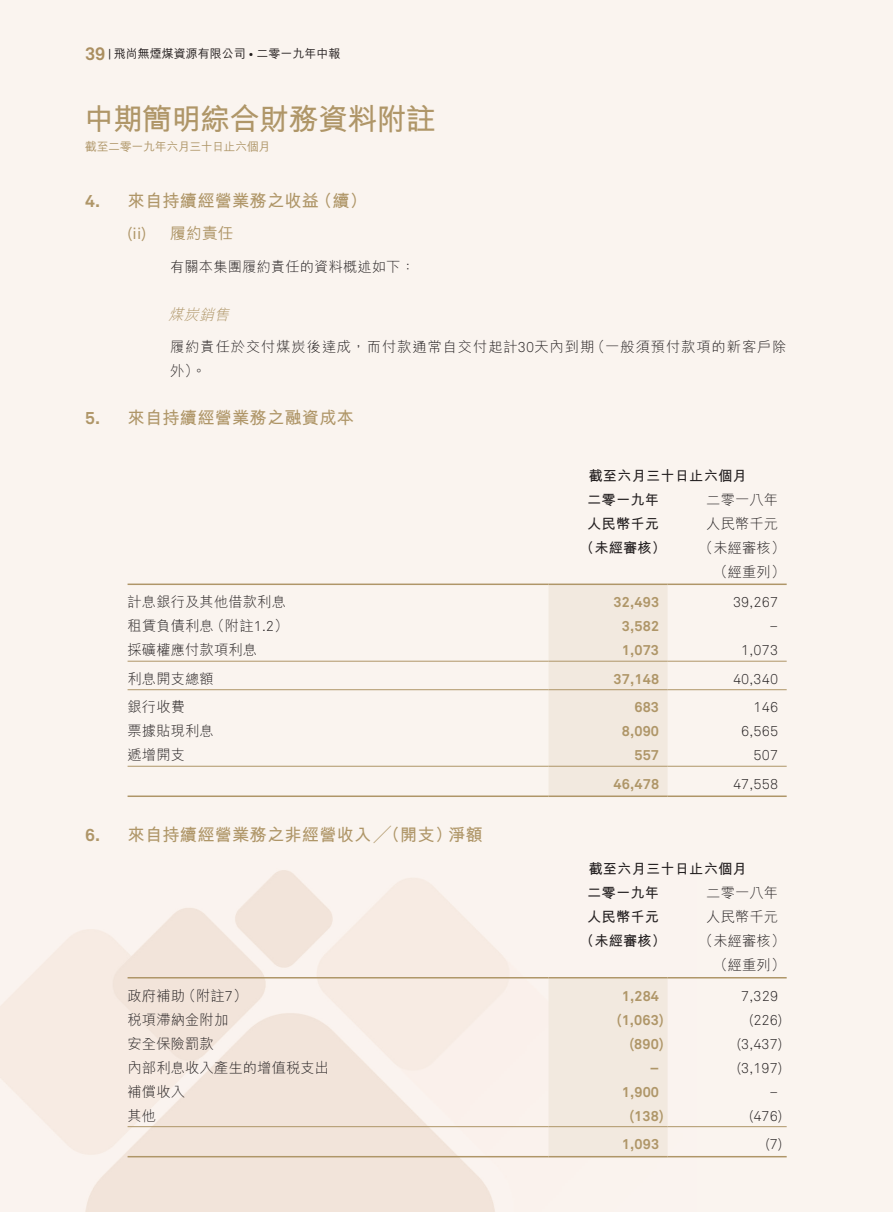
<style>
.page{position:relative;width:893px;height:1212px;background:#faf4ef}
.page>*{position:absolute;margin:0;border:0;box-sizing:border-box;transform-origin:0 0}
.t1{font:700 30px "M Hei HK";letter-spacing:-.02em;color:#af9668}
.t2{font:700 18px "Akkurat Pro";color:#af9668}
.t3{font:700 17.25px "M Hei HK";letter-spacing:.01em;color:#af9668}
.t4{font:700 17.25px "Akkurat Pro";color:#af9668}
.t5{font:500 15.75px "M Hei HK";color:#af9668}
.t6{font:15.75px "Akkurat Pro";color:#af9668}
.t7{font:italic 300 15px "M Hei HK";color:#af9668}
.t8{font:300 14.25px "M Hei HK";letter-spacing:.01em;color:#231f20}
.t9{font:700 14.25px "Akkurat Pro";letter-spacing:.01em;color:#af9668}
.t10{font:14.25px "Akkurat Light Pro";letter-spacing:.01em;color:#231f20}
.t11{font:700 14.25px "M Hei HK";letter-spacing:.01em;color:#231f20}
.t12{font:300 14.25px/24px "M Hei HK";letter-spacing:.065em;color:#231f20}
.t13{font:500 12px "M Hei HK";color:#231f20}
.t14{font:500 12px "M Hei HK";letter-spacing:-.035em;color:#af9668}
.s1{font-family:"Akkurat Pro";font-weight:400}
.s2{font-family:"Akkurat Light Pro";font-weight:400}
</style>
<div class="page">
<div style="left:549px;top:585px;width:119px;height:210px;background:#f2e9df"></div>
<hr style="left:128px;top:583px;width:421px;height:2px;background:#af9668">
<hr style="left:549px;top:583px;width:119px;height:2px;background:#af9668">
<hr style="left:668px;top:583px;width:119px;height:2px;background:#af9668">
<hr style="left:128px;top:661px;width:421px;height:1px;background:#af9668">
<hr style="left:549px;top:661px;width:119px;height:1px;background:#af9668">
<hr style="left:668px;top:661px;width:119px;height:1px;background:#af9668">
<hr style="left:128px;top:689px;width:421px;height:1px;background:#af9668">
<hr style="left:549px;top:689px;width:119px;height:1px;background:#af9668">
<hr style="left:668px;top:689px;width:119px;height:1px;background:#af9668">
<hr style="left:128px;top:766px;width:421px;height:1px;background:#af9668">
<hr style="left:549px;top:766px;width:119px;height:1px;background:#af9668">
<hr style="left:668px;top:766px;width:119px;height:1px;background:#af9668">
<hr style="left:128px;top:795px;width:421px;height:2px;background:#af9668">
<hr style="left:549px;top:795px;width:119px;height:2px;background:#af9668">
<hr style="left:668px;top:795px;width:119px;height:2px;background:#af9668">
<div style="left:549px;top:978px;width:119px;height:178px;background:#f2e9df"></div>
<hr style="left:128px;top:977px;width:421px;height:1px;background:#af9668">
<hr style="left:549px;top:977px;width:119px;height:1px;background:#af9668">
<hr style="left:668px;top:977px;width:119px;height:1px;background:#af9668">
<hr style="left:128px;top:1126px;width:421px;height:1px;background:#af9668">
<hr style="left:549px;top:1126px;width:119px;height:1px;background:#af9668">
<hr style="left:668px;top:1126px;width:119px;height:1px;background:#af9668">
<hr style="left:128px;top:1156px;width:421px;height:1px;background:#af9668">
<hr style="left:549px;top:1156px;width:119px;height:1px;background:#af9668">
<hr style="left:668px;top:1156px;width:119px;height:1px;background:#af9668">
<p class="t2" style="left:85px;top:43px;width:22px">39</p>
<p class="t13" style="left:108px;top:45px;width:234px"><span class="s1">|</span> 飛尚無煙煤資源有限公司 <span class="s1">•</span> 二零一九年中報</p>
<h1 class="t1" style="left:84px;top:97px;width:353px">中期簡明綜合財務資料附註</h1>
<p class="t14" style="left:85px;top:138px;width:187px">截至二零一九年六月三十日止六個月</p>
<p class="t3" style="left:315px;top:188px;width:54px">（續(</p>
<p class="t3" style="left:128px;top:188px;width:193px">來自持續經營業務之收益</p>
<p class="t4" style="left:85px;top:190px;width:17px">4.</p>
<p class="t4" style="left:85px;top:407px;width:17px">5.</p>
<p class="t4" style="left:85px;top:824px;width:17px">6.</p>
<p class="t6" style="left:128px;top:225px;width:20px">(ii)</p>
<p class="t5" style="left:170px;top:222px;width:65px">履約責任</p>
<p class="t8" style="left:170px;top:257px;width:246px">有關本集團履約責任的資料概述如下：</p>
<p class="t7" style="left:169px;top:304px;width:67px">煤炭銷售</p>
<p class="t12" style="left:170px;top:334px;width:426px">履約責任於交付煤炭後達成，而付款通常自交付起計<span class="s2">30</span>天內到期外。(</p>
<p class="t3" style="left:128px;top:405px;width:228px">來自持續經營業務之融資成本</p>
<p class="t12" style="left:591px;top:334px;width:197px">（一般須預付款項的新客戶除</p>
<p class="t11" style="left:588px;top:465px;width:160px">截至六月三十日止六個月</p>
<p class="t8" style="left:706px;top:490px;width:73px">二零一八年</p>
<p class="t11" style="left:587px;top:489px;width:73px">二零一九年</p>
<p class="t11" style="left:587px;top:513px;width:73px">人民幣千元</p>
<p class="t8" style="left:706px;top:514px;width:73px">人民幣千元</p>
<p class="t11" style="left:580px;top:537px;width:88px">（未經審核）</p>
<p class="t8" style="left:699px;top:538px;width:88px">（未經審核(</p>
<p class="t8" style="left:128px;top:592px;width:160px">計息銀行及其他借款利息</p>
<p class="t9" style="left:614px;top:593px;width:47px">32,493</p>
<p class="t8" style="left:713px;top:562px;width:73px">（經重列(</p>
<p class="t10" style="left:733px;top:594px;width:47px">39,267</p>
<p class="t8" style="left:210px;top:616px;width:79px">（附註<span class="s2">1.2</span>(</p>
<p class="t8" style="left:128px;top:616px;width:88px">租賃負債利息</p>
<p class="t9" style="left:622px;top:617px;width:39px">3,582</p>
<p class="t10" style="left:769px;top:618px;width:10px">–</p>
<p class="t8" style="left:128px;top:640px;width:131px">採礦權應付款項利息</p>
<p class="t9" style="left:622px;top:641px;width:39px">1,073</p>
<p class="t10" style="left:741px;top:642px;width:38px">1,073</p>
<p class="t8" style="left:128px;top:668px;width:88px">利息開支總額</p>
<p class="t9" style="left:614px;top:670px;width:47px">37,148</p>
<p class="t10" style="left:733px;top:670px;width:47px">40,340</p>
<p class="t8" style="left:128px;top:697px;width:59px">銀行收費</p>
<p class="t9" style="left:634px;top:698px;width:26px">683</p>
<p class="t10" style="left:754px;top:699px;width:26px">146</p>
<p class="t8" style="left:128px;top:721px;width:88px">票據貼現利息</p>
<p class="t9" style="left:622px;top:722px;width:39px">8,090</p>
<p class="t10" style="left:741px;top:723px;width:38px">6,565</p>
<p class="t8" style="left:128px;top:745px;width:59px">遞增開支</p>
<p class="t9" style="left:634px;top:746px;width:26px">557</p>
<p class="t10" style="left:753px;top:747px;width:26px">507</p>
<p class="t9" style="left:614px;top:775px;width:47px">46,478</p>
<p class="t10" style="left:733px;top:775px;width:47px">47,558</p>
<p class="t3" style="left:128px;top:822px;width:326px">來自持續經營業務之非經營收入╱（開支）</p>
<p class="t3" style="left:448px;top:822px;width:36px">淨額</p>
<p class="t11" style="left:588px;top:859px;width:160px">截至六月三十日止六個月</p>
<p class="t8" style="left:706px;top:883px;width:73px">二零一八年</p>
<p class="t11" style="left:587px;top:883px;width:73px">二零一九年</p>
<p class="t11" style="left:587px;top:907px;width:73px">人民幣千元</p>
<p class="t8" style="left:706px;top:907px;width:73px">人民幣千元</p>
<p class="t11" style="left:580px;top:931px;width:88px">（未經審核）</p>
<p class="t8" style="left:699px;top:931px;width:88px">（未經審核(</p>
<p class="t8" style="left:182px;top:985px;width:67px">（附註 (<span class="s2">7</span></p>
<p class="t8" style="left:128px;top:985px;width:59px">政府補助</p>
<p class="t9" style="left:622px;top:987px;width:39px">1,284</p>
<p class="t8" style="left:713px;top:955px;width:73px">（經重列(</p>
<p class="t10" style="left:741px;top:987px;width:38px">7,329</p>
<p class="t8" style="left:128px;top:1009px;width:102px">稅項滯納金附加</p>
<p class="t9" style="left:617px;top:1011px;width:48px">)1,063(</p>
<p class="t10" style="left:749px;top:1011px;width:35px">)226(</p>
<p class="t8" style="left:128px;top:1033px;width:88px">安全保險罰款</p>
<p class="t9" style="left:629px;top:1035px;width:36px">)890(</p>
<p class="t10" style="left:737px;top:1035px;width:47px">)3,437(</p>
<p class="t8" style="left:128px;top:1057px;width:203px">內部利息收入產生的增值稅支出</p>
<p class="t9" style="left:650px;top:1059px;width:11px">–</p>
<p class="t10" style="left:737px;top:1059px;width:47px">)3,197(</p>
<p class="t8" style="left:128px;top:1081px;width:59px">補償收入</p>
<p class="t9" style="left:622px;top:1083px;width:39px">1,900</p>
<p class="t10" style="left:769px;top:1083px;width:10px">–</p>
<p class="t8" style="left:128px;top:1105px;width:30px">其他</p>
<p class="t9" style="left:629px;top:1107px;width:36px">)138(</p>
<p class="t10" style="left:749px;top:1107px;width:35px">)476(</p>
<p class="t9" style="left:622px;top:1135px;width:39px">1,093</p>
<p class="t10" style="left:766px;top:1136px;width:18px">(7)</p>
</div>
